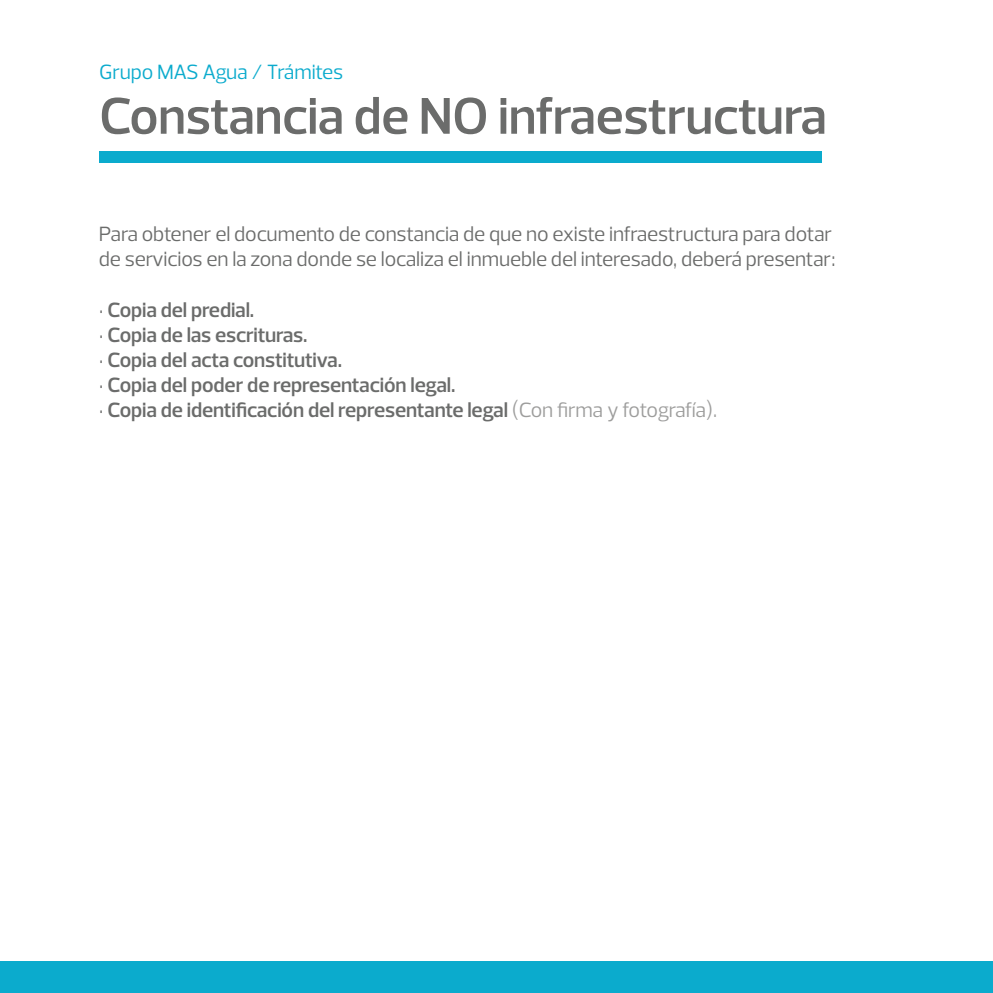
<style>
.page{position:relative;width:993px;height:993px;background:#fff}
.page>*{position:absolute;margin:0;border:0;box-sizing:border-box;transform-origin:0 0}
.t1{font:700 52.5px "Grupo MAS Sans";letter-spacing:-.01em;color:#6b6c6b}
.t2{font:700 21px/25.2px "Grupo MAS Sans";letter-spacing:-.005em;color:#6b6c6b}
.t3{font:21px/25.2px "Grupo MAS Sans";letter-spacing:-.005em;color:#6b6c6b}
.t4{font:21px "Grupo MAS Sans";letter-spacing:-.015em;color:#0babcd}
.s1{font-weight:400}
.s2{font-weight:400;color:#9d9d9c}
</style>
<div class="page">
<div style="left:99px;top:151px;width:722px;height:12px;background:#0babcd"></div>
<div style="left:0;top:960px;width:992px;height:32px;background:#0babcd"></div>
<p class="t4" style="left:99px;top:59px;width:245px">Grupo MAS Agua / Trámites</p>
<h1 class="t1" style="left:99px;top:84px;width:729px">Constancia de NO infraestructura</h1>
<p class="t3" style="left:99px;top:221px;width:737px">Para obtener el documento de constancia de que no existe infraestructura para dotar de servicios en la zona donde se localiza el inmueble del interesado, deberá presentar:</p>
<p class="t2" style="left:99px;top:297px;width:619px"><span class="s1">·</span> Copia del predial.<br><span class="s1">·</span> Copia de las escrituras.<br><span class="s1">·</span> Copia del acta constitutiva.<br><span class="s1">·</span> Copia del poder de representación legal.<br><span class="s1">·</span> Copia de identificación del representante legal <span class="s2">(Con firma y fotografía).</span></p>
</div>
